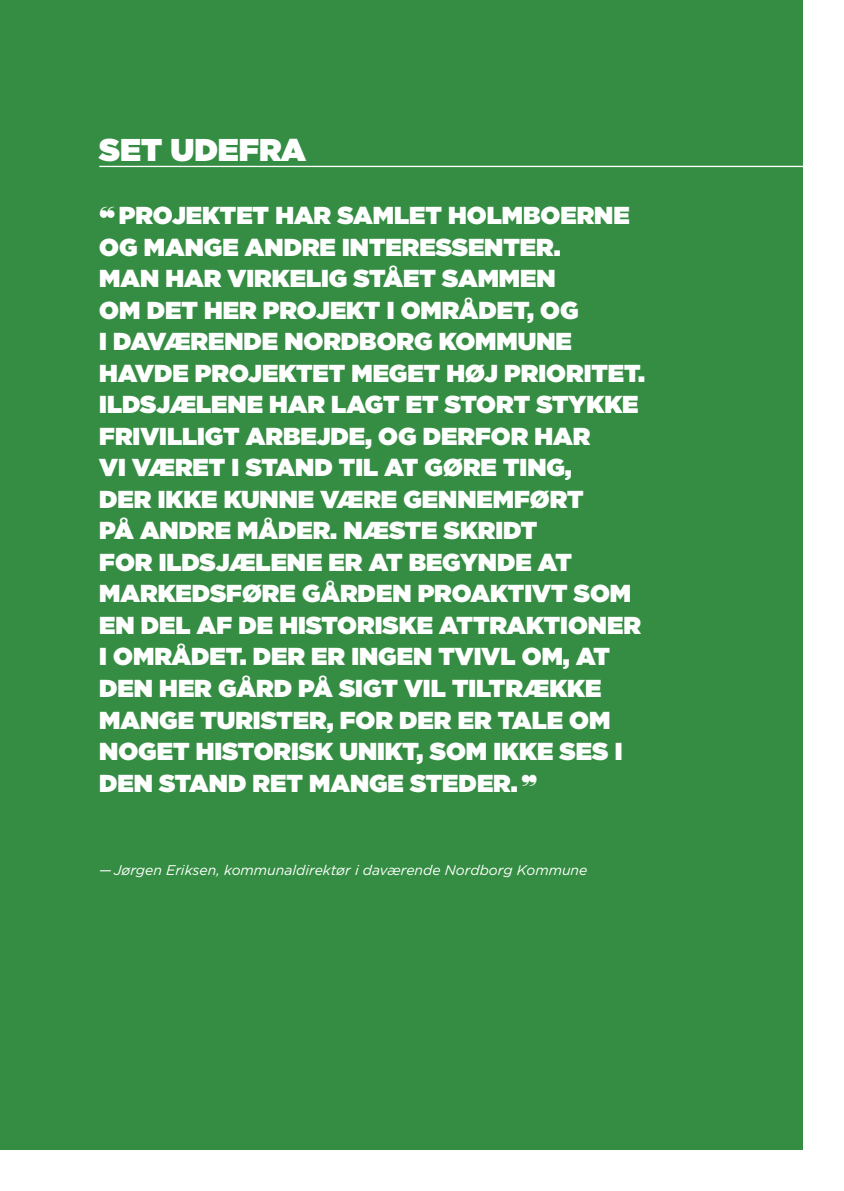
<style>
.page{position:relative;width:844px;height:1191px;background:#fff}
.page>*{position:absolute;margin:0;border:0;box-sizing:border-box;transform-origin:0 0}
.t1{font:900 31.5px "Gotham";color:#fff}
.t2{font:900 24.5px/31.5px "Gotham";color:#fff}
.t3{font:italic 14px "Gotham";color:#fff}
</style>
<div class="page">
<div style="left:0;top:0;width:801px;height:1149px;background:#348d42"></div>
<hr style="left:99px;top:166px;width:744px;height:1px;background:#fff">
<p class="t1" style="left:99px;top:127px;width:208px">SET UDEFRA</p>
<p class="t2" style="left:99px;top:199px;width:547px">❝PROJEKTET HAR SAMLET HOLMBOERNE<br>OG MANGE ANDRE INTERESSENTER.<br>MAN HAR VIRKELIG STÅET SAMMEN<br>OM DET HER PROJEKT I OMRÅDET, OG<br>I DAVÆRENDE NORDBORG KOMMUNE<br>HAVDE PROJEKTET MEGET HØJ PRIORITET.<br>ILDSJÆLENE HAR LAGT ET STORT STYKKE<br>FRIVILLIGT ARBEJDE, OG DERFOR HAR<br>VI VÆRET I STAND TIL AT GØRE TING,<br>DER IKKE KUNNE VÆRE GENNEMFØRT<br>PÅ ANDRE MÅDER. NÆSTE SKRIDT<br>FOR ILDSJÆLENE ER AT BEGYNDE AT<br>MARKEDSFØRE GÅRDEN PROAKTIVT SOM<br>EN DEL AF DE HISTORISKE ATTRAKTIONER<br>I OMRÅDET. DER ER INGEN TVIVL OM, AT<br>DEN HER GÅRD PÅ SIGT VIL TILTRÆKKE<br>MANGE TURISTER, FOR DER ER TALE OM<br>NOGET HISTORISK UNIKT, SOM IKKE SES I<br>DEN STAND RET MANGE STEDER. ❞</p>
<p class="t3" style="left:99px;top:861px;width:489px">— Jørgen Eriksen, kommunaldirektør i daværende Nordborg Kommune</p>
</div>
